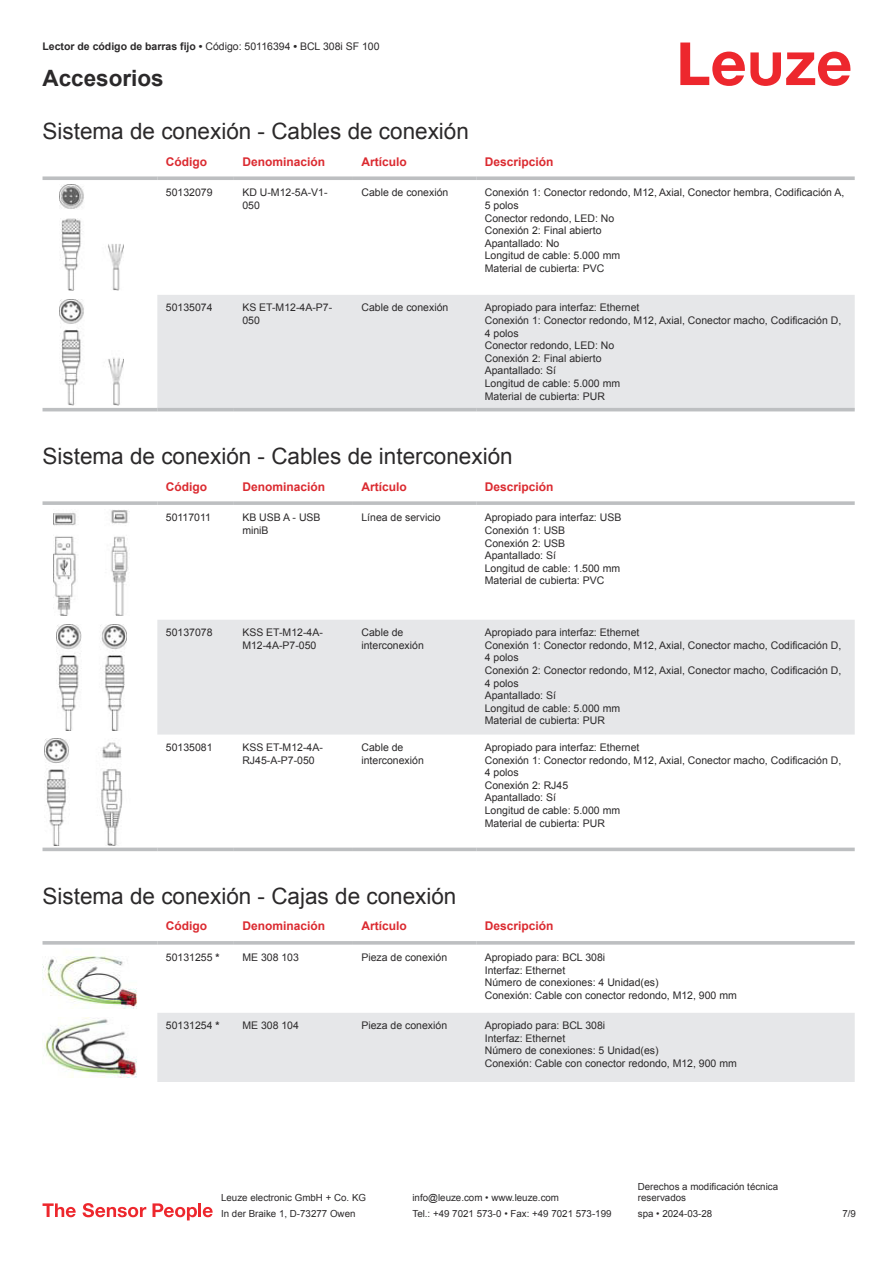
<style>
.page{position:relative;width:893px;height:1263px;background:#fff}
.page>*{position:absolute;margin:0;border:0;box-sizing:border-box;transform-origin:0 0}
.t1{font:22.5px "Arial";color:#2b292a}
.t2{font:700 22.5px "Arial";color:#2b292a}
.t3{font:700 12px "Arial";color:#db2a30}
.t4{font:10.5px/12.6px "Arial";color:#2b292a}
.t5{font:700 10.5px "Arial";color:#2b292a}
.t6{font:9.75px/11.7px "Arial";color:#2b292a}
.s1{font-weight:400}
.s2{font-weight:700}
</style>
<div class="page">
<svg style="left:680px;top:43px;width:170px;height:43px"></svg>
<div style="left:157px;top:295px;width:698px;height:113px;background:#e6e7e9"></div>
<svg style="left:43px;top:176px;width:114px;height:4px"></svg>
<svg style="left:157px;top:176px;width:77px;height:4px"></svg>
<svg style="left:234px;top:176px;width:119px;height:4px"></svg>
<svg style="left:353px;top:176px;width:123px;height:4px"></svg>
<svg style="left:476px;top:176px;width:379px;height:4px;background:#c4c6c8"></svg>
<hr style="left:43px;top:408px;width:114px;height:3px;background:#bdbfc1">
<hr style="left:157px;top:408px;width:77px;height:3px;background:#bdbfc1">
<hr style="left:234px;top:408px;width:119px;height:3px;background:#bdbfc1">
<hr style="left:353px;top:408px;width:123px;height:3px;background:#bdbfc1">
<hr style="left:476px;top:408px;width:379px;height:3px;background:#bdbfc1">
<img style="left:59px;top:184px;width:65px;height:107px">
<img style="left:59px;top:299px;width:65px;height:106px">
<svg style="left:43px;top:615px;width:812px;height:237px"></svg>
<div style="left:157px;top:620px;width:698px;height:114px;background:#e6e7e9"></div>
<svg style="left:43px;top:501px;width:114px;height:4px"></svg>
<svg style="left:157px;top:501px;width:77px;height:4px"></svg>
<svg style="left:234px;top:501px;width:119px;height:4px"></svg>
<svg style="left:353px;top:501px;width:123px;height:4px"></svg>
<svg style="left:476px;top:501px;width:379px;height:4px;background:#c3c5c7"></svg>
<hr style="left:43px;top:848px;width:114px;height:3px;background:#bdbfc1">
<hr style="left:157px;top:848px;width:77px;height:3px;background:#bdbfc1">
<hr style="left:234px;top:848px;width:119px;height:3px;background:#bdbfc1">
<hr style="left:353px;top:848px;width:123px;height:3px;background:#bdbfc1">
<hr style="left:476px;top:848px;width:379px;height:3px;background:#bdbfc1">
<img style="left:53px;top:510px;width:77px;height:105px">
<img style="left:56px;top:624px;width:70px;height:106px">
<img style="left:45px;top:739px;width:93px;height:106px">
<div style="left:157px;top:1013px;width:698px;height:69px;background:#e6e7e9"></div>
<svg style="left:43px;top:941px;width:114px;height:4px"></svg>
<svg style="left:157px;top:941px;width:77px;height:4px"></svg>
<svg style="left:234px;top:941px;width:119px;height:4px"></svg>
<svg style="left:353px;top:941px;width:123px;height:4px"></svg>
<svg style="left:476px;top:941px;width:379px;height:4px;background:#c3c5c7"></svg>
<img style="left:43px;top:956px;width:94px;height:52px">
<img style="left:43px;top:1017px;width:94px;height:61px">
<svg style="left:43px;top:1203px;width:33px;height:14px"></svg>
<svg style="left:83px;top:1203px;width:63px;height:14px"></svg>
<svg style="left:153px;top:1203px;width:44px;height:17px"></svg>
<hr style="left:198px;top:1203px;width:3px;height:14px;background:#ed272d">
<svg style="left:203px;top:1207px;width:10px;height:10px"></svg>
<p class="t5" style="left:43px;top:43px;width:339px">Lector de código de barras fijo • <span class="s1">Código: 50116394</span> • <span class="s1">BCL 308i SF 100</span></p>
<h1 class="t2" style="left:43px;top:70px;width:123px">Accesorios</h1>
<h1 class="t1" style="left:43px;top:123px;width:428px">Sistema de conexión - Cables de conexión</h1>
<p class="t3" style="left:166px;top:157px;width:43px">Código</p>
<p class="t3" style="left:242px;top:157px;width:84px">Denominación</p>
<p class="t3" style="left:361px;top:157px;width:47px">Artículo</p>
<p class="t3" style="left:485px;top:157px;width:70px">Descripción</p>
<p class="t4" style="left:166px;top:187px;width:48px">50132079</p>
<p class="t4" style="left:242px;top:187px;width:87px">KD U-M12-5A-V1-<br>050</p>
<p class="t4" style="left:361px;top:187px;width:88px">Cable de conexión</p>
<p class="t4" style="left:485px;top:187px;width:361px">Conexión 1: Conector redondo, M12, Axial, Conector hembra, Codificación A,<br>5 polos<br>Conector redondo, LED: No<br>Conexión 2: Final abierto<br>Apantallado: No<br>Longitud de cable: 5.000 mm<br>Material de cubierta: PVC</p>
<p class="t4" style="left:166px;top:302px;width:48px">50135074</p>
<p class="t4" style="left:242px;top:302px;width:91px">KS ET-M12-4A-P7-<br>050</p>
<p class="t4" style="left:361px;top:302px;width:88px">Cable de conexión</p>
<p class="t4" style="left:485px;top:302px;width:358px">Apropiado para interfaz: Ethernet<br>Conexión 1: Conector redondo, M12, Axial, Conector macho, Codificación D,<br>4 polos<br>Conector redondo, LED: No<br>Conexión 2: Final abierto<br>Apantallado: Sí<br>Longitud de cable: 5.000 mm<br>Material de cubierta: PUR</p>
<h1 class="t1" style="left:43px;top:448px;width:472px">Sistema de conexión - Cables de interconexión</h1>
<p class="t3" style="left:166px;top:482px;width:43px">Código</p>
<p class="t3" style="left:242px;top:482px;width:84px">Denominación</p>
<p class="t3" style="left:361px;top:482px;width:47px">Artículo</p>
<p class="t3" style="left:485px;top:482px;width:70px">Descripción</p>
<p class="t4" style="left:166px;top:512px;width:47px">50117011</p>
<p class="t4" style="left:242px;top:512px;width:80px">KB USB A - USB miniB</p>
<p class="t4" style="left:361px;top:512px;width:81px">Línea de servicio</p>
<p class="t4" style="left:485px;top:512px;width:138px">Apropiado para interfaz: USB<br>Conexión 1: USB<br>Conexión 2: USB<br>Apantallado: Sí<br>Longitud de cable: 1.500 mm<br>Material de cubierta: PVC</p>
<p class="t4" style="left:166px;top:627px;width:48px">50137078</p>
<p class="t4" style="left:242px;top:627px;width:82px">KSS ET-M12-4A-<br>M12-4A-P7-050</p>
<p class="t4" style="left:361px;top:627px;width:64px">Cable de interconexión</p>
<p class="t4" style="left:485px;top:627px;width:358px">Apropiado para interfaz: Ethernet<br>Conexión 1: Conector redondo, M12, Axial, Conector macho, Codificación D, 4 polos<br>Conexión 2: Conector redondo, M12, Axial, Conector macho, Codificación D, 4 polos<br>Apantallado: Sí<br>Longitud de cable: 5.000 mm<br>Material de cubierta: PUR</p>
<p class="t4" style="left:166px;top:742px;width:48px">50135081</p>
<p class="t4" style="left:242px;top:742px;width:82px">KSS ET-M12-4A-<br>RJ45-A-P7-050</p>
<p class="t4" style="left:361px;top:742px;width:64px">Cable de interconexión</p>
<p class="t4" style="left:485px;top:742px;width:358px">Apropiado para interfaz: Ethernet<br>Conexión 1: Conector redondo, M12, Axial, Conector macho, Codificación D,<br>4 polos<br>Conexión 2: RJ45<br>Apantallado: Sí<br>Longitud de cable: 5.000 mm<br>Material de cubierta: PUR</p>
<h1 class="t1" style="left:43px;top:888px;width:415px">Sistema de conexión - Cajas de conexión</h1>
<p class="t3" style="left:166px;top:921px;width:43px">Código</p>
<p class="t3" style="left:242px;top:921px;width:84px">Denominación</p>
<p class="t3" style="left:361px;top:921px;width:47px">Artículo</p>
<p class="t3" style="left:485px;top:921px;width:70px">Descripción</p>
<p class="t4" style="left:166px;top:952px;width:55px">50131255 <span class="s2">*</span></p>
<p class="t4" style="left:242px;top:952px;width:58px">ME 308 103</p>
<p class="t4" style="left:361px;top:952px;width:87px">Pieza de conexión</p>
<p class="t4" style="left:485px;top:952px;width:254px">Apropiado para: BCL 308i<br>Interfaz: Ethernet<br>Número de conexiones: 4 Unidad(es)<br>Conexión: Cable con conector redondo, M12, 900 mm</p>
<p class="t4" style="left:166px;top:1020px;width:55px">50131254 <span class="s2">*</span></p>
<p class="t4" style="left:242px;top:1020px;width:58px">ME 308 104</p>
<p class="t4" style="left:361px;top:1020px;width:87px">Pieza de conexión</p>
<p class="t4" style="left:485px;top:1020px;width:254px">Apropiado para: BCL 308i<br>Interfaz: Ethernet<br>Número de conexiones: 5 Unidad(es)<br>Conexión: Cable con conector redondo, M12, 900 mm</p>
<p class="t6" style="left:221px;top:1193px;width:146px">Leuze electronic GmbH + Co. KG</p>
<p class="t6" style="left:412px;top:1193px;width:148px">info@leuze.com • www.leuze.com</p>
<p class="t6" style="left:638px;top:1181px;width:142px">Derechos a modificación técnica reservados</p>
<p class="t6" style="left:221px;top:1209px;width:136px">In der Braike 1, D-73277 Owen</p>
<p class="t6" style="left:412px;top:1209px;width:201px">Tel.: +49 7021 573-0 • Fax: +49 7021 573-199</p>
<p class="t6" style="left:638px;top:1209px;width:76px">spa • 2024-03-28</p>
<p class="t6" style="left:842px;top:1209px;width:15px">7 /9</p>
</div>
